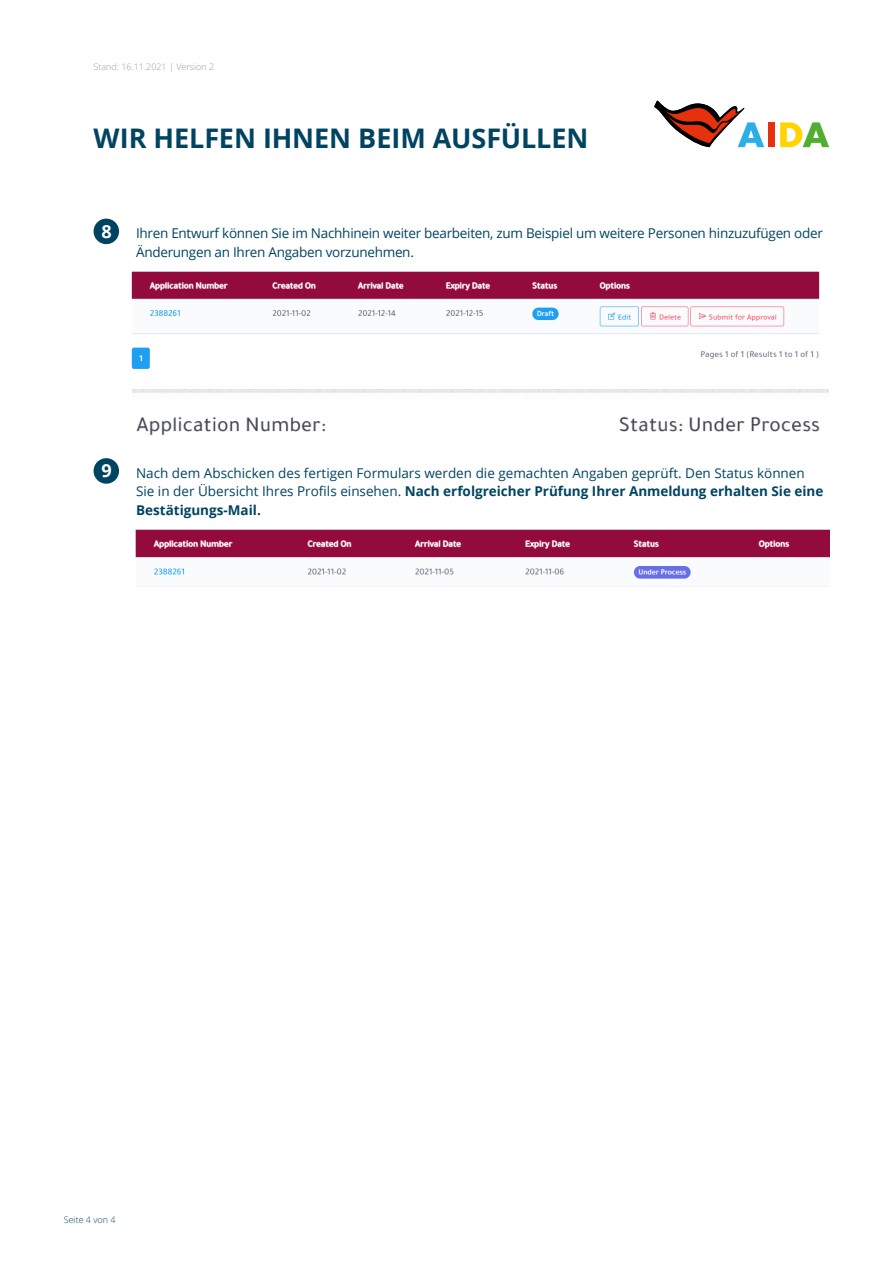
<style>
.page{position:relative;width:893px;height:1263px;background:#fff}
.page>*{position:absolute;margin:0;border:0;box-sizing:border-box;transform-origin:0 0}
.Main_Headline{font:700 27px "Open Sans";letter-spacing:-.005em;color:#004462}
.t1{font:700 18px "Open Sans";color:#fff}
.Head_01_18_22pt{font:13.5px/18.8px "Open Sans";color:#004462}
.Head_01_18_22pt-2{font:13.5px/18.8px "Open Sans";letter-spacing:-.02em;color:#004462}
.t2{font:300 9px "Open Sans";color:#9c9d9d}
.t3{font:300 9px "Open Sans";color:#004462}
.s1{font-weight:700}
</style>
<div class="page">
<div style="left:768px;top:122px;width:6px;height:25px;background:#e6310e"></div>
<svg style="left:780px;top:122px;width:49px;height:25px"></svg>
<svg style="left:654px;top:101px;width:110px;height:46px"></svg>
<div style="left:94px;top:219px;width:25px;height:25px;background:#004462;border-radius:50%"></div>
<img style="left:131px;top:271px;width:689px;height:98px">
<img style="left:132px;top:389px;width:696px;height:47px">
<div style="left:94px;top:458px;width:25px;height:26px;background:#004462;border-radius:50%"></div>
<img style="left:135px;top:529px;width:694px;height:58px">
<p class="t2" style="left:94px;top:61px;width:122px">Stand: 16.11.2021 | Version 2</p>
<p class="Main_Headline" style="left:94px;top:119px;width:496px">WIR HELFEN IHNEN BEIM AUSFÜLLEN</p>
<p class="t1" style="left:101px;top:219px;width:12px">8</p>
<p class="Head_01_18_22pt-2" style="left:136px;top:223px;width:688px">Ihren Entwurf können Sie im Nachhinein weiter bearbeiten, zum Beispiel um weitere Personen hinzuzufügen oder<br>Änderungen an Ihren Angaben vorzunehmen.</p>
<p class="t1" style="left:101px;top:458px;width:12px">9</p>
<p class="Head_01_18_22pt" style="left:136px;top:463px;width:689px">Nach dem Abschicken des fertigen Formulars werden die gemachten Angaben geprüft. Den Status können<br>Sie in der Übersicht Ihres Profils einsehen. <span class="s1">Nach erfolgreicher Prüfung Ihrer Anmeldung erhalten Sie eine<br>Bestätigungs-Mail.</span></p>
<p class="t3" style="left:64px;top:1213px;width:53px">Seite 4 von 4</p>
</div>
